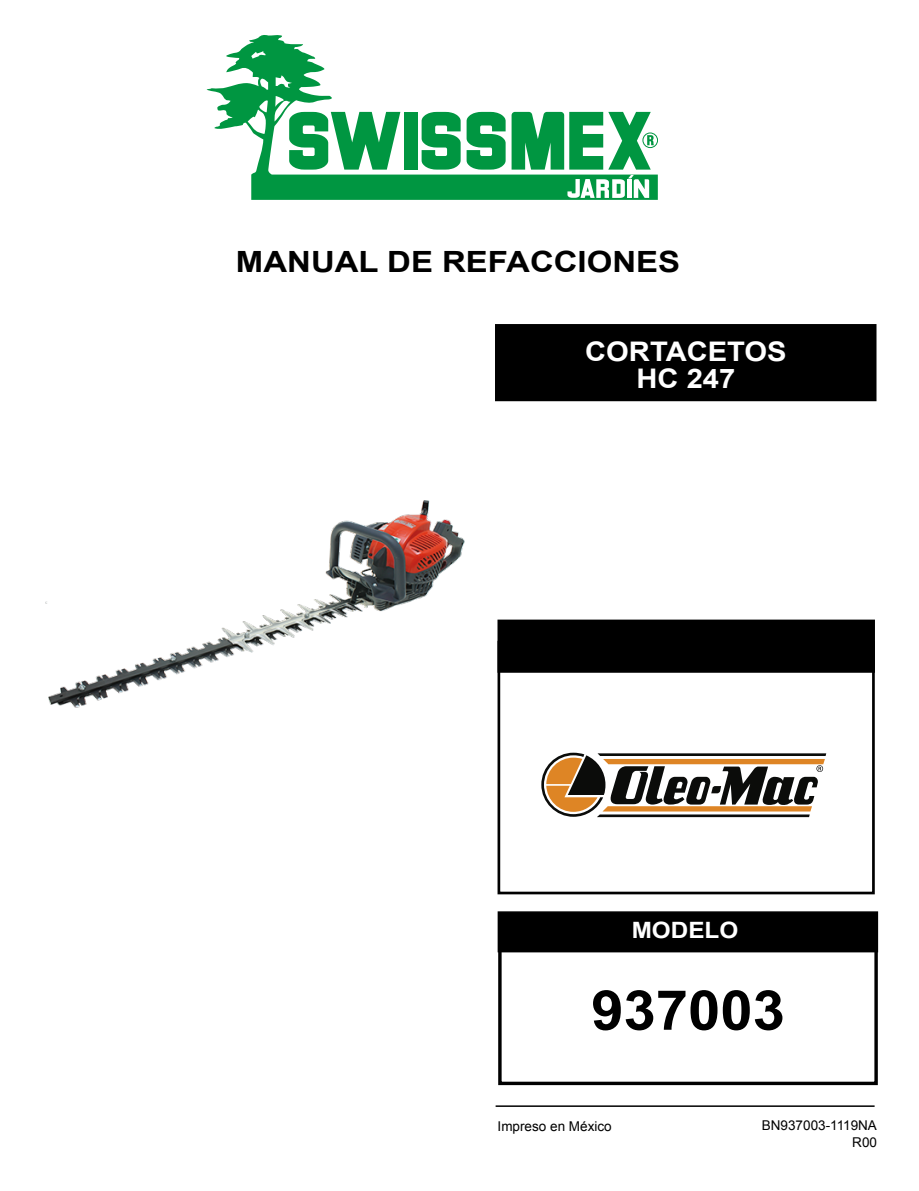
<style>
.page{position:relative;width:919px;height:1191px;background:#fff}
.page>*{position:absolute;margin:0;border:0;box-sizing:border-box;transform-origin:0 0}
.t1{font:700 55.2px "Arial";color:#000;scale:1.05 1}
.t2{font:700 29.25px "Arial";color:#000;scale:1.12 1}
.t3{font:700 27px/27px "Arial";color:#fff;text-align:center;scale:1.08 1}
.t4{font:700 22.5px "Arial";color:#fff;scale:1.08 1}
.t5{font:13.5px/16.8px "Arial";color:#000;text-align:right}
</style>
<div class="page">
<svg style="left:207px;top:35px;width:450px;height:165px"></svg>
<svg style="left:511px;top:112px;width:143px;height:86px"></svg>
<div style="left:495px;top:324px;width:381px;height:77px;background:#000"></div>
<div style="left:497px;top:619px;width:377px;height:54px;background:#000;border:2px solid #000"></div>
<div style="left:497px;top:911px;width:381px;height:41px;background:#000;border:1px solid #000"></div>
<hr style="left:495px;top:1105px;width:379px;height:1px;background:#000">
<div style="left:497px;top:641px;width:377px;height:253px;border:3px solid #000"></div>
<div style="left:498px;top:921px;width:379px;height:164px;border:3px solid #000"></div>
<svg style="left:541px;top:752px;width:285px;height:65px"></svg>
<img style="left:45px;top:500px;width:420px;height:208px">
<h2 class="t2" style="left:236px;top:242px;width:398px">MANUAL DE REFACCIONES</h2>
<h3 class="t3" style="left:585px;top:339px;width:188px">CORTACETOS<br>HC 247</h3>
<h3 class="t4" style="left:631px;top:915px;width:100px">MODELO</h3>
<h1 class="t1" style="left:591px;top:973px;width:186px">937003</h1>
<p class="t5" style="left:497px;top:1118px;width:116px">Impreso en México</p>
<p class="t5" style="left:761px;top:1117px;width:117px">BN937003-1119NA<br>R00</p>
</div>
